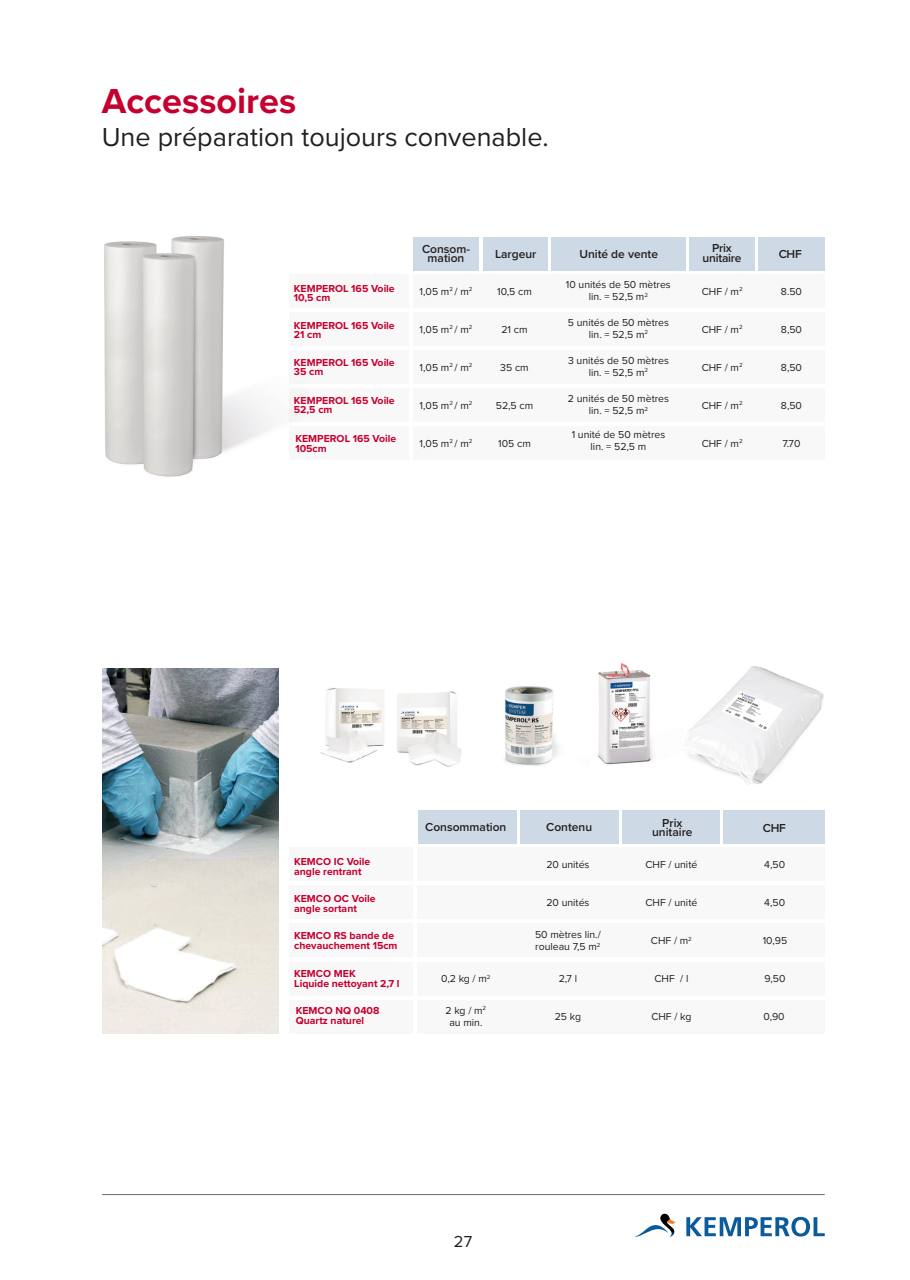
<style>
.page{position:relative;width:910px;height:1280px;background:#fff}
.page>*{position:absolute;margin:0;border:0;box-sizing:border-box;transform-origin:0 0}
.t1{font:700 36px "Proxima Nova";color:#c5002e}
.t2{font:27px "Proxima Nova";color:#231f20}
.t3{font:16.5px "Proxima Nova";color:#231f20}
.t4{font:600 12px/9.8px "Proxima Nova";color:#231f20;text-align:center}
.t5{font:600 12px "Proxima Nova";letter-spacing:-.02em;color:#231f20}
.t6{font:10.5px/12px "Proxima Nova";color:#231f20;text-align:center}
.t7{font:700 10.5px/9.8px "Proxima Nova";color:#c5002e}
</style>
<div class="page">
<div style="left:520px;top:810px;width:99px;height:34px;background:#cdd9e5"></div>
<img style="left:104px;top:236px;width:175px;height:241px">
<img style="left:102px;top:669px;width:176px;height:364px">
<img style="left:685px;top:666px;width:139px;height:119px">
<img style="left:504px;top:686px;width:55px;height:80px">
<img style="left:320px;top:688px;width:142px;height:79px">
<img style="left:598px;top:663px;width:55px;height:102px">
<div style="left:413px;top:274px;width:412px;height:34px;background:#f8f8f8"></div>
<div style="left:417px;top:847px;width:408px;height:34px;background:#f8f8f8"></div>
<div style="left:413px;top:312px;width:412px;height:34px;background:#f8f8f8"></div>
<div style="left:417px;top:885px;width:408px;height:34px;background:#f8f8f8"></div>
<div style="left:413px;top:388px;width:412px;height:34px;background:#f8f8f8"></div>
<div style="left:417px;top:962px;width:408px;height:33px;background:#f8f8f8"></div>
<div style="left:413px;top:350px;width:412px;height:34px;background:#f8f8f8"></div>
<div style="left:417px;top:923px;width:408px;height:34px;background:#f8f8f8"></div>
<div style="left:413px;top:426px;width:412px;height:34px;background:#f8f8f8"></div>
<div style="left:417px;top:1000px;width:408px;height:33px;background:#f8f8f8"></div>
<div style="left:289px;top:274px;width:120px;height:34px;background:#f8f8f8"></div>
<div style="left:289px;top:847px;width:123px;height:34px;background:#f8f8f8"></div>
<div style="left:289px;top:312px;width:120px;height:34px;background:#f8f8f8"></div>
<div style="left:289px;top:885px;width:123px;height:34px;background:#f8f8f8"></div>
<div style="left:289px;top:388px;width:120px;height:34px;background:#f8f8f8"></div>
<div style="left:289px;top:962px;width:123px;height:33px;background:#f8f8f8"></div>
<div style="left:289px;top:350px;width:120px;height:34px;background:#f8f8f8"></div>
<div style="left:289px;top:923px;width:123px;height:34px;background:#f8f8f8"></div>
<div style="left:289px;top:426px;width:120px;height:34px;background:#f8f8f8"></div>
<div style="left:289px;top:1000px;width:123px;height:33px;background:#f8f8f8"></div>
<div style="left:551px;top:237px;width:134px;height:33px;background:#cdd9e5"></div>
<div style="left:622px;top:810px;width:98px;height:34px;background:#cdd9e5"></div>
<div style="left:689px;top:237px;width:66px;height:33px;background:#cdd9e5"></div>
<div style="left:759px;top:237px;width:66px;height:33px;background:#cdd9e5"></div>
<div style="left:483px;top:237px;width:65px;height:33px;background:#cdd9e5"></div>
<div style="left:724px;top:810px;width:101px;height:34px;background:#cdd9e5"></div>
<div style="left:413px;top:237px;width:66px;height:34px;background:#cdd9e5"></div>
<div style="left:418px;top:810px;width:98px;height:34px;background:#cdd9e5"></div>
<hr style="left:102px;top:1194px;width:723px;height:1px;background:#666d6e">
<svg style="left:686px;top:1217px;width:139px;height:19px"></svg>
<svg style="left:635px;top:1214px;width:41px;height:23px"></svg>
<h1 class="t1" style="left:102px;top:75px;width:196px">Accessoires</h1>
<h2 class="t2" style="left:102px;top:117px;width:448px">Une préparation toujours convenable.</h2>
<p class="t4" style="left:422px;top:243px;width:49px">Consom&shy;mation</p>
<p class="t4" style="left:712px;top:243px;width:21px">Prix</p>
<p class="t4" style="left:495px;top:248px;width:43px">Largeur</p>
<p class="t5" style="left:703px;top:249px;width:40px">unitaire</p>
<p class="t4" style="left:779px;top:249px;width:25px">CHF</p>
<p class="t4" style="left:579px;top:249px;width:80px">Unité de vente</p>
<p class="t7" style="left:294px;top:283px;width:102px">KEMPEROL 165 Voile<br>10,5 cm</p>
<p class="t7" style="left:294px;top:320px;width:102px">KEMPEROL 165 Voile<br>21 cm</p>
<p class="t6" style="left:420px;top:285px;width:54px">1,05 m<sup>2</sup> / m<sup>2</sup></p>
<p class="t6" style="left:420px;top:323px;width:54px">1,05 m<sup>2</sup> / m<sup>2</sup></p>
<p class="t6" style="left:497px;top:285px;width:36px">10,5 cm</p>
<p class="t6" style="left:501px;top:323px;width:28px">21 cm</p>
<p class="t6" style="left:566px;top:278px;width:106px">10 unités de 50 mètres lin. = 52,5 m<sup>2</sup></p>
<p class="t6" style="left:568px;top:316px;width:103px">5 unités de 50 mètres lin. = 52,5 m<sup>2</sup></p>
<p class="t6" style="left:702px;top:285px;width:42px">CHF / m<sup>2</sup></p>
<p class="t6" style="left:781px;top:285px;width:23px">8.50</p>
<p class="t6" style="left:702px;top:323px;width:42px">CHF / m<sup>2</sup></p>
<p class="t6" style="left:781px;top:323px;width:23px">8,50</p>
<p class="t7" style="left:294px;top:357px;width:102px">KEMPEROL 165 Voile<br>35 cm</p>
<p class="t6" style="left:420px;top:361px;width:54px">1,05 m<sup>2</sup> / m<sup>2</sup></p>
<p class="t6" style="left:500px;top:361px;width:30px">35 cm</p>
<p class="t6" style="left:568px;top:354px;width:102px">3 unités de 50 mètres lin. = 52,5 m<sup>2</sup></p>
<p class="t6" style="left:702px;top:361px;width:42px">CHF / m<sup>2</sup></p>
<p class="t6" style="left:781px;top:361px;width:23px">8,50</p>
<p class="t7" style="left:294px;top:395px;width:102px">KEMPEROL 165 Voile<br>52,5 cm</p>
<p class="t6" style="left:420px;top:399px;width:54px">1,05 m<sup>2</sup> / m<sup>2</sup></p>
<p class="t6" style="left:496px;top:399px;width:39px">52,5 cm</p>
<p class="t6" style="left:568px;top:392px;width:103px">2 unités de 50 mètres lin. = 52,5 m<sup>2</sup></p>
<p class="t6" style="left:702px;top:399px;width:42px">CHF / m<sup>2</sup></p>
<p class="t6" style="left:781px;top:399px;width:23px">8,50</p>
<p class="t7" style="left:295px;top:433px;width:102px">KEMPEROL 165 Voile<br>105cm</p>
<p class="t6" style="left:420px;top:437px;width:54px">1,05 m<sup>2</sup> / m<sup>2</sup></p>
<p class="t6" style="left:498px;top:437px;width:34px">105 cm</p>
<p class="t6" style="left:572px;top:428px;width:95px">1 unité de 50 mètres lin. = 52,5 m</p>
<p class="t6" style="left:702px;top:437px;width:42px">CHF / m<sup>2</sup></p>
<p class="t6" style="left:782px;top:437px;width:19px">7.70</p>
<p class="t4" style="left:425px;top:822px;width:83px">Consommation</p>
<p class="t4" style="left:652px;top:817px;width:42px">Prix unitaire</p>
<p class="t4" style="left:546px;top:822px;width:47px">Contenu</p>
<p class="t4" style="left:763px;top:822px;width:25px">CHF</p>
<p class="t7" style="left:294px;top:856px;width:78px">KEMCO IC Voile angle rentrant</p>
<p class="t7" style="left:294px;top:893px;width:83px">KEMCO OC Voile angle sortant</p>
<p class="t6" style="left:546px;top:858px;width:45px">20 unités</p>
<p class="t6" style="left:546px;top:896px;width:45px">20 unités</p>
<p class="t6" style="left:645px;top:858px;width:53px">CHF / unité</p>
<p class="t6" style="left:645px;top:896px;width:53px">CHF / unité</p>
<p class="t6" style="left:764px;top:858px;width:22px">4,50</p>
<p class="t6" style="left:764px;top:896px;width:22px">4,50</p>
<p class="t7" style="left:294px;top:930px;width:105px">KEMCO RS bande de chevauchement 15cm</p>
<p class="t6" style="left:535px;top:928px;width:67px;text-align:left">50 mètres lin./ rouleau 7,5 m<sup>2</sup></p>
<p class="t6" style="left:651px;top:934px;width:42px">CHF / m<sup>2</sup></p>
<p class="t6" style="left:763px;top:934px;width:26px">10,95</p>
<p class="t7" style="left:294px;top:968px;width:107px">KEMCO MEK<br>Liquide nettoyant 2,7 l</p>
<p class="t6" style="left:441px;top:972px;width:51px">0,2 kg / m<sup>2</sup></p>
<p class="t6" style="left:559px;top:972px;width:20px">2,7 l</p>
<p class="t6" style="left:654px;top:972px;width:35px">CHF / l</p>
<p class="t6" style="left:764px;top:972px;width:22px">9,50</p>
<p class="t7" style="left:296px;top:1005px;width:85px">KEMCO NQ 0408<br>Quartz naturel</p>
<p class="t6" style="left:446px;top:1003px;width:42px">2 kg / m<sup>2 </sup>au min.</p>
<p class="t6" style="left:555px;top:1010px;width:28px">25 kg</p>
<p class="t6" style="left:651px;top:1010px;width:42px">CHF / kg</p>
<p class="t6" style="left:764px;top:1010px;width:23px">0,90</p>
<h3 class="t3" style="left:454px;top:1229px;width:20px">27</h3>
</div>
